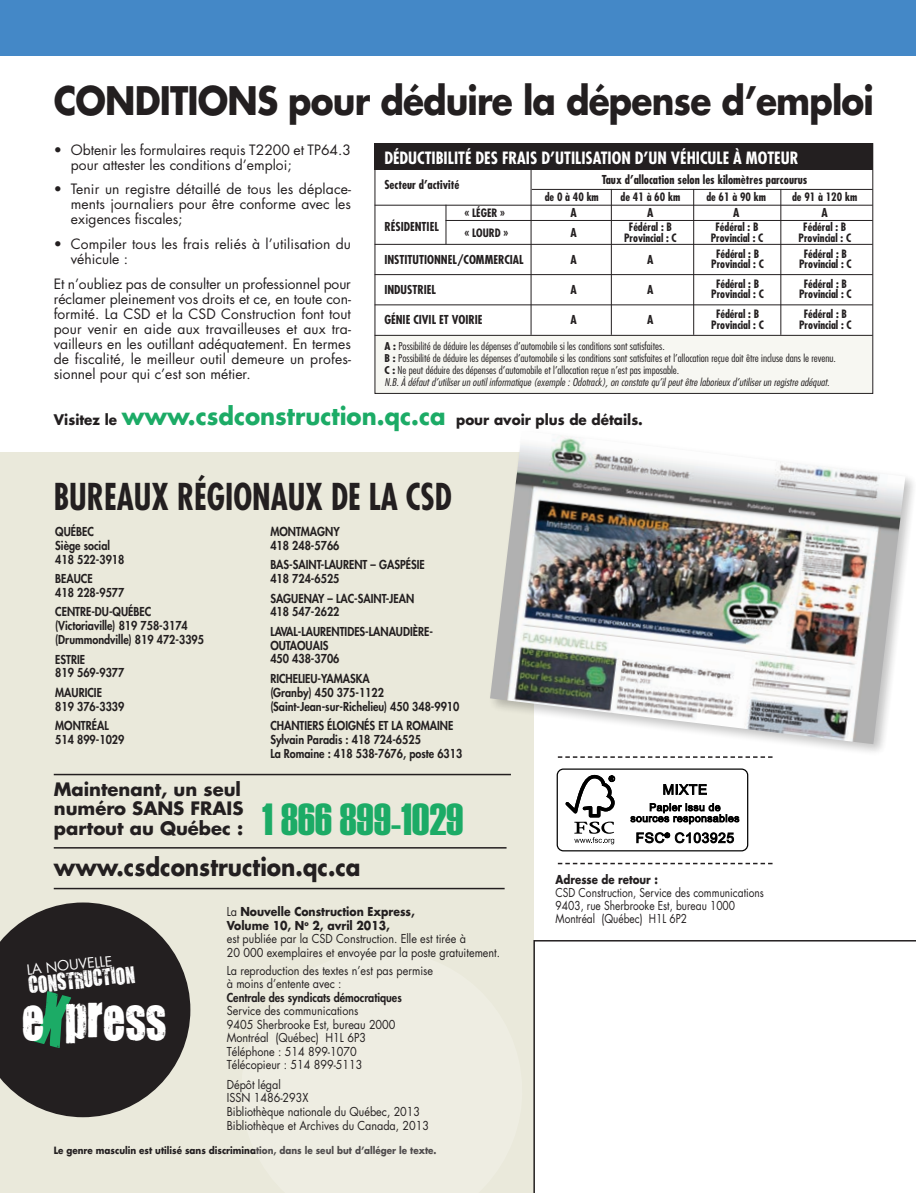
<style>
.page{position:relative;width:916px;height:1193px;background:#fff}
.page>*{position:absolute;margin:0;border:0;box-sizing:border-box;transform-origin:0 0}
.t1{font:48.9px "You Are Loved";color:#fff}
.t2{font:45px "Haettenschweiler";color:#1cab66}
.t3{font:700 38.25px "Futura";letter-spacing:-.025em;color:#231f20;scale:.9 1}
.t4{font:700 condensed 36px "Futura";color:#231f20;scale:.9 1}
.t5{font:700 24px "Futura";color:#231f20;scale:.9 1}
.t6{font:19.65px "You Are Loved";color:#fff}
.t7{font:700 18px/19.5px "Futura";color:#231f20}
.t8{font:700 condensed 16.5px "Futura";color:#fff}
.t9{font:700 14.25px "Futura";color:#231f20;scale:.95 1}
.t10{font:13.8px/15px "Futura";color:#231f20}
.t11{font:13.8px "Futura";color:#fff}
.t12{font:800 12px/13.8px "Futura";color:#231f20;scale:.9 1}
.t13{font:12px/13.5px "Futura";color:#231f20;scale:.9 1}
.t14{font:700 condensed 12px "Futura";color:#231f20}
.t15{font:12px/12.8px "Futura";color:#231f20;scale:.85 1}
.t16{font:700 12px "Futura";color:#231f20;scale:.85 1}
.t17{font:700 condensed 11.25px/10.5px "Futura";color:#231f20;text-align:center}
.t18{font:300 condensed 10.5px/12.3px "Futura";color:#231f20;scale:1.1 1}
.t19{font:700 9.75px "Futura";color:#231f20;scale:.9 1}
.s1{font-weight:700}
.s2{font-style:italic}
.s3{font-size:24px;color:#1cab66}
</style>
<div class="page">
<div style="left:375px;top:335px;width:496px;height:58px;background:#f7f7f2"></div>
<div style="left:374px;top:143px;width:498px;height:27px;background:#231f20"></div>
<div style="left:556px;top:768px;width:192px;height:83px;border:1px solid #000;border-radius:6px"></div>
<svg style="left:565px;top:775px;width:50px;height:69px"></svg>
<svg style="left:663px;top:784px;width:43px;height:11px"></svg>
<svg style="left:630px;top:803px;width:109px;height:21px"></svg>
<svg style="left:636px;top:832px;width:97px;height:11px"></svg>
<div style="left:0;top:452px;width:533px;height:740px;background:#eae9db"></div>
<hr style="left:54px;top:773px;width:457px;height:2px;background:#231f20">
<hr style="left:54px;top:887px;width:450px;height:2px;background:#231f20">
<hr style="left:54px;top:847px;width:452px;height:1px;background:#231f20">
<svg style="left:533px;top:940px;width:382px;height:252px"></svg>
<svg style="left:557px;top:862px;width:215px;height:2px"></svg>
<div style="left:0;top:0;width:915px;height:55px;background:#4488c7"></div>
<img style="left:533px;top:477px;width:380px;height:287px">
<img style="left:490px;top:434px;width:415px;height:310px">
<div style="left:374px;top:143px;width:498px;height:251px;border:1px solid #231f20"></div>
<hr style="left:374px;top:335px;width:498px;height:1px;background:#231f20">
<hr style="left:374px;top:205px;width:498px;height:1px;background:#231f20">
<hr style="left:531px;top:189px;width:341px;height:1px;background:#231f20">
<hr style="left:374px;top:244px;width:498px;height:1px;background:#231f20">
<hr style="left:445px;top:220px;width:427px;height:1px;background:#231f20">
<hr style="left:374px;top:274px;width:498px;height:1px;background:#231f20">
<hr style="left:374px;top:304px;width:498px;height:1px;background:#231f20">
<hr style="left:445px;top:205px;width:1px;height:39px;background:#231f20">
<hr style="left:530px;top:170px;width:1px;height:165px;background:#231f20">
<hr style="left:610px;top:189px;width:1px;height:146px;background:#231f20">
<hr style="left:693px;top:189px;width:1px;height:146px;background:#231f20">
<hr style="left:780px;top:189px;width:1px;height:146px;background:#231f20">
<svg style="left:0;top:902px;width:190px;height:215px"></svg>
<h3 class="t3" style="left:54px;top:83px;width:912px">CONDITIONS pour déduire la dépense d’emploi</h3>
<p class="t8" style="left:384px;top:151px;width:415px">DÉDUCTIBILITÉ DES FRAIS D’UTILISATION D’UN VÉHICULE À MOTEUR</p>
<p class="t14" style="left:384px;top:179px;width:76px">Secteur d’activité</p>
<p class="t14" style="left:384px;top:221px;width:56px">RÉSIDENTIEL</p>
<p class="t14" style="left:384px;top:254px;width:141px">INSTITUTIONNEL/COMMERCIAL</p>
<p class="t14" style="left:384px;top:284px;width:53px">INDUSTRIEL</p>
<p class="t14" style="left:384px;top:314px;width:100px">GÉNIE CIVIL ET VOIRIE</p>
<p class="t10" style="left:71px;top:143px;width:281px;text-indent:-17px">• Obtenir les formulaires requis T2200 et TP64.3 pour attester les conditions d’emploi;</p>
<p class="t10" style="left:71px;top:183px;width:281px;text-align:justify;text-indent:-17px">• Tenir un registre détaillé de tous les déplace&shy;ments journaliers pour être conforme avec les exigences fiscales;</p>
<p class="t10" style="left:71px;top:238px;width:281px;text-indent:-17px">• Compiler tous les frais reliés à l’utilisation du véhicule :</p>
<p class="t10" style="left:54px;top:277px;width:299px;text-align:justify">Et n’oubliez pas de consulter un professionnel pour réclamer pleinement vos droits et ce, en toute con&shy;formité. La CSD et la CSD Construction font tout pour venir en aide aux travailleuses et aux tra&shy;vailleurs en les outillant adéquatement. En termes de fiscalité, le meilleur outil demeure un profes&shy;sionnel pour qui c’est son métier.</p>
<p class="t14" style="left:601px;top:174px;width:207px">Taux d’allocation selon les kilomètres parcourus</p>
<p class="t17" style="left:544px;top:192px;width:56px">de 0 à 40 km</p>
<p class="t17" style="left:620px;top:192px;width:61px">de 41 à 60 km</p>
<p class="t17" style="left:706px;top:192px;width:61px">de 61 à 90 km</p>
<p class="t17" style="left:791px;top:192px;width:67px">de 91 à 120 km</p>
<p class="t14" style="left:570px;top:207px;width:8px">A</p>
<p class="t14" style="left:647px;top:207px;width:8px">A</p>
<p class="t14" style="left:732px;top:207px;width:8px">A</p>
<p class="t14" style="left:821px;top:207px;width:8px">A</p>
<p class="t14" style="left:570px;top:227px;width:8px">A</p>
<p class="t14" style="left:570px;top:254px;width:8px">A</p>
<p class="t14" style="left:647px;top:254px;width:8px">A</p>
<p class="t14" style="left:570px;top:284px;width:8px">A</p>
<p class="t14" style="left:647px;top:284px;width:8px">A</p>
<p class="t14" style="left:570px;top:314px;width:8px">A</p>
<p class="t14" style="left:647px;top:314px;width:8px">A</p>
<p class="t18" style="left:384px;top:340px;width:412px"><span class="s1">A :</span> Possibilité de déduire les dépenses d’automobile si les conditions sont satisfaites.<br><span class="s1">B :</span> Possibilité de déduire les dépenses d’automobile si les conditions sont satisfaites et l’allocation reçue doit être incluse dans le revenu.<br><span class="s1">C :</span> Ne peut déduire des dépenses d’automobile et l’allocation reçue n’est pas imposable.<br><span class="s2">N.B. À défaut d’utiliser un outil informatique (exemple : Odotrack), on constate qu’il peut être laborieux d’utiliser un registre adéquat.</span></p>
<p class="t17" style="left:464px;top:204px;width:45px;line-height:20.1px;text-align:left">« LÉGER » « LOURD »</p>
<p class="t17" style="left:624px;top:223px;width:54px">Fédéral : B<br>Provincial : C</p>
<p class="t17" style="left:710px;top:223px;width:54px">Fédéral : B<br>Provincial : C</p>
<p class="t17" style="left:798px;top:223px;width:54px">Fédéral : B<br>Provincial : C</p>
<p class="t17" style="left:711px;top:249px;width:54px">Fédéral : B<br>Provincial : C</p>
<p class="t17" style="left:711px;top:279px;width:54px">Fédéral : B<br>Provincial : C</p>
<p class="t17" style="left:711px;top:310px;width:54px">Fédéral : B<br>Provincial : C</p>
<p class="t17" style="left:798px;top:249px;width:54px">Fédéral : B<br>Provincial : C</p>
<p class="t17" style="left:798px;top:279px;width:54px">Fédéral : B<br>Provincial : C</p>
<p class="t17" style="left:798px;top:310px;width:54px">Fédéral : B<br>Provincial : C</p>
<p class="t9" style="left:54px;top:413px;width:621px">Visitez le <span class="s3">www.csdconstruction.qc.ca</span> pour avoir plus de détails.</p>
<h3 class="t4" style="left:54px;top:481px;width:444px">BUREAUX RÉGIONAUX DE LA CSD</h3>
<p class="t12" style="left:55px;top:526px;width:78px">QUÉBEC<br>Siège social<br>418 522-3918</p>
<p class="t12" style="left:55px;top:573px;width:78px">BEAUCE<br>418 228-9577</p>
<p class="t12" style="left:55px;top:606px;width:167px">CENTRE-DU-QUÉBEC (Victoriaville) 819 758-3174 (Drummondville) 819 472-3395</p>
<p class="t12" style="left:55px;top:653px;width:78px">ESTRIE<br>819 569-9377</p>
<p class="t12" style="left:55px;top:686px;width:78px">MAURICIE<br>819 376-3339</p>
<p class="t12" style="left:55px;top:719px;width:78px">MONTRÉAL<br>514 899-1029</p>
<h3 class="t7" style="left:54px;top:781px;width:191px">Maintenant, un seul numéro SANS FRAIS partout au Québec :</h3>
<p class="t12" style="left:270px;top:526px;width:79px">MONTMAGNY<br>418 248-5766</p>
<p class="t12" style="left:270px;top:559px;width:173px">BAS-SAINT-LAURENT – GASPÉSIE<br>418 724-6525</p>
<p class="t12" style="left:270px;top:592px;width:161px">SAGUENAY – LAC-SAINT-JEAN<br>418 547-2622</p>
<p class="t12" style="left:270px;top:625px;width:182px">LAVAL-LAURENTIDES-LANAUDIÈRE-<br>OUTAOUAIS<br>450 438-3706</p>
<p class="t12" style="left:270px;top:672px;width:211px">RICHELIEU-YAMASKA<br>(Granby) 450 375-1122 (Saint-Jean-sur-Richelieu) 450 348-9910</p>
<p class="t12" style="left:270px;top:719px;width:215px">CHANTIERS ÉLOIGNÉS ET LA ROMAINE<br>Sylvain Paradis : 418 724-6525<br>La Romaine : 418 538-7676, poste 6313</p>
<h2 class="t2" style="left:262px;top:793px;width:203px">1 866 899-1029</h2>
<h3 class="t5" style="left:54px;top:855px;width:342px">www.csdconstruction.qc.ca</h3>
<p class="t11" style="left:26px;top:963px;width:87px;rotate:-6deg">LA NOUVELLE</p>
<h3 class="t6" style="left:27px;top:974px;width:108px;rotate:-6deg">CONSTRUCTION</h3>
<h1 class="t1" style="left:22px;top:991px;width:146px">E PRESS</h1>
<p class="t13" style="left:227px;top:906px;width:305px">La <span class="s1">Nouvelle Construction Express,<br>Volume 10, N</span><sup>o</sup> <span class="s1">2, avril 2013,<br></span>est publiée par la CSD Construction. Elle est tirée à<br>20 000 exemplaires et envoyée par la poste gratuitement.</p>
<p class="t13" style="left:227px;top:964px;width:230px">La reproduction des textes n’est pas permise à moins d’entente avec :</p>
<p class="t12" style="left:227px;top:991px;width:196px">Centrale des syndicats démocratiques</p>
<p class="t13" style="left:227px;top:1005px;width:189px">Service des communications<br>9405 Sherbrooke Est, bureau 2000<br>Montréal (Québec) H1L 6P3<br>Téléphone : 514 899-1070<br>Télécopieur : 514 899-5113</p>
<p class="t13" style="left:227px;top:1078px;width:226px">Dépôt légal<br>ISSN 1486-293X<br>Bibliothèque nationale du Québec, 2013<br>Bibliothèque et Archives du Canada, 2013</p>
<p class="t19" style="left:54px;top:1145px;width:426px">Le genre masculin est utilisé sans discrimination, dans le seul but d’alléger le texte.</p>
<p class="t16" style="left:555px;top:874px;width:122px">Adresse de retour :</p>
<p class="t15" style="left:555px;top:887px;width:246px">CSD Construction, Service des communications<br>9403, rue Sherbrooke Est, bureau 1000<br>Montréal (Québec) H1L 6P2</p>
</div>
